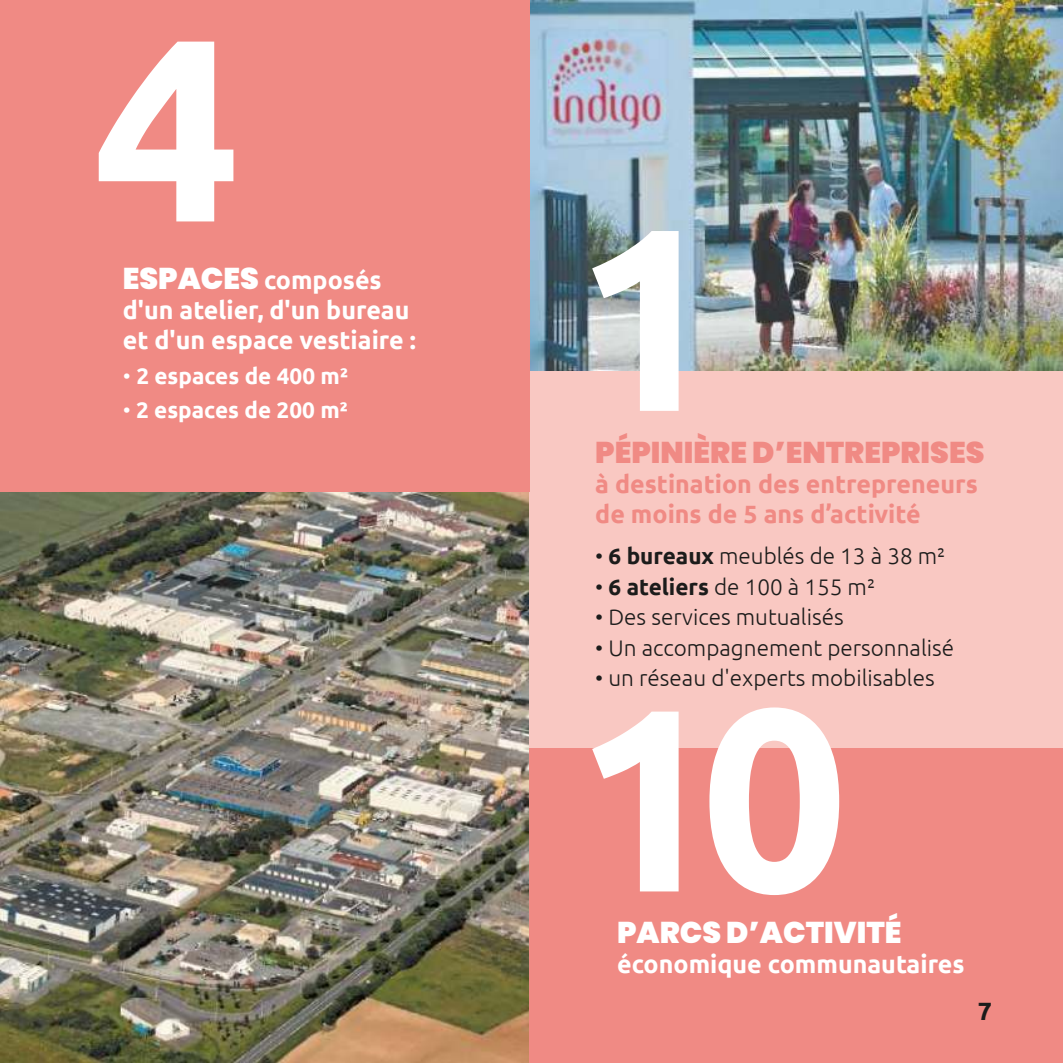
<style>
.page{position:relative;width:1063px;height:1063px;background:#fff}
.page>*{position:absolute;margin:0;border:0;box-sizing:border-box;transform-origin:0 0}
.t1{font:700 259.5px "Ubuntu";color:#fff}
.t2{font:900 30px "Poppins";color:#f08a84}
.t3{font:900 30px "Poppins";color:#fff}
.t4{font:700 25px/30px "Ubuntu";color:#fff}
.t5{font:700 25px/30px "Ubuntu";color:#f08a84}
.t6{font:700 25px "Ubuntu";color:#1c1c1b}
.t7{font:300 22.5px "Ubuntu";color:#1c1c1b}
.t8{font:700 22.5px "Ubuntu";color:#fff}
.s1{font-family:"Poppins";font-weight:900;font-size:30px}
.s2{font-weight:300}
.s3{font-weight:700}
</style>
<div class="page">
<img style="left:0;top:491px;width:529px;height:572px">
<div style="left:529px;top:0;width:534px;height:748px;background:#f9c8c2"></div>
<img style="left:529px;top:0;width:533px;height:370px">
<div style="left:0;top:0;width:529px;height:491px;background:#f08a84"></div>
<div style="left:529px;top:748px;width:534px;height:315px;background:#f08a84"></div>
<h1 class="t1" style="left:94px;top:14px;width:149px">4</h1>
<p class="t4" style="left:123px;top:267px;width:295px"><span class="s1">ESPACES</span> composés d'un atelier, d'un bureau et d'un espace vestiaire :</p>
<p class="t8" style="left:123px;top:366px;width:227px"><span class="s2">•</span> 2 espaces de 400 m²</p>
<p class="t8" style="left:123px;top:400px;width:227px"><span class="s2">•</span> 2 espaces de 200 m²</p>
<h1 class="t1" style="left:574px;top:204px;width:149px">1</h1>
<h2 class="t2" style="left:595px;top:435px;width:391px">PÉPINIÈRE D’ENTREPRISES</h2>
<p class="t5" style="left:595px;top:471px;width:384px">à destination des entrepreneurs de moins de 5 ans d’activité</p>
<p class="t7" style="left:595px;top:547px;width:352px">• <span class="s3">6 bureaux</span> meublés de 13 à 38 m²</p>
<p class="t7" style="left:595px;top:577px;width:281px">• <span class="s3">6 ateliers</span> de 100 à 155 m²</p>
<p class="t7" style="left:595px;top:608px;width:250px">• Des services mutualisés</p>
<p class="t7" style="left:595px;top:638px;width:360px">• Un accompagnement personnalisé</p>
<p class="t7" style="left:595px;top:669px;width:341px">• un réseau d'experts mobilisables</p>
<h1 class="t1" style="left:574px;top:684px;width:276px">10</h1>
<h2 class="t3" style="left:617px;top:915px;width:286px">PARCS D’ACTIVITÉ</h2>
<p class="t4" style="left:617px;top:951px;width:349px">économique communautaires</p>
<p class="t6" style="left:978px;top:1000px;width:16px">7</p>
</div>
